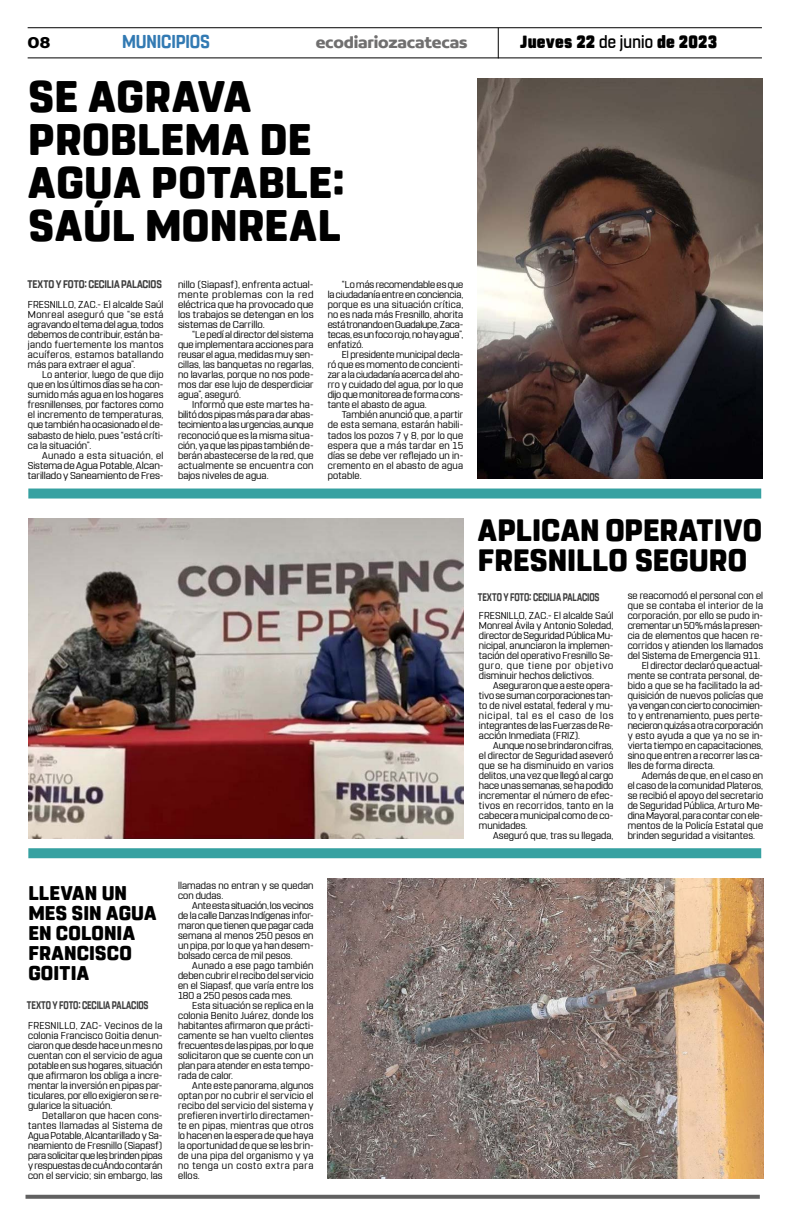
<style>
.page{position:relative;width:791px;height:1225px;background:#fff}
.page>*{position:absolute;margin:0;border:0;box-sizing:border-box;transform-origin:0 0}
.t1{font:800 44px/43px "Rohn Rounded";letter-spacing:.01em;color:#000}
.t2{font:800 30.8px/30px "Rohn Rounded";letter-spacing:.005em;color:#000}
.t3{font:800 19.8px/20px "Rohn Rounded";letter-spacing:.01em;color:#000}
.t4{font:700 18.6px "Rohn Rounded";letter-spacing:-.01em;color:#327ab3;scale:.91 1}
.t5{font:900 17.6px "Rohn Rounded";letter-spacing:.015em;color:#000;scale:.91 1}
.t6{font:700 16.9px "Concord";letter-spacing:-.01em;color:#706f6f}
.t7{font:700 16.9px "Concord";color:#000}
.t8{font:700 11px "Rohn Rounded";letter-spacing:-.01em;color:#3d3d3d;scale:.78 1}
.t9{font:700 11px "Rohn Rounded";letter-spacing:-.01em;color:#3d3d3d;scale:.86 1}
.t10{font:10px/10px "Rohn Rounded";letter-spacing:.005em;color:#000;text-align:justify}
.t11{font:10px/10px "Rohn Rounded";letter-spacing:.005em;color:#000;text-align:justify;scale:1.04 1}
.t12{font:10px "Rohn Rounded";letter-spacing:-.015em;color:#000}
.t13{font:10px "Rohn Rounded";letter-spacing:.03em;color:#000}
.t14{font:10px "Rohn Rounded";letter-spacing:.025em;color:#000}
.s1{font-weight:500}
</style>
<div class="page">
<hr style="left:28px;top:27px;width:734px;height:1px;background:#000">
<hr style="left:28px;top:57px;width:734px;height:1px;background:#000">
<hr style="left:498px;top:28px;width:1px;height:30px;background:#000">
<svg style="left:26px;top:1194px;width:734px;height:4px;background:#7f7f7f"></svg>
<div style="left:28px;top:488px;width:733px;height:10px;background:#36a1a1"></div>
<div style="left:28px;top:848px;width:733px;height:10px;background:#36a1a1"></div>
<img style="left:477px;top:78px;width:286px;height:401px">
<img style="left:28px;top:518px;width:435px;height:320px">
<img style="left:328px;top:878px;width:435px;height:300px">
<h3 class="t7" style="left:28px;top:32px;width:24px">08</h3>
<h3 class="t4" style="left:122px;top:31px;width:98px">MUNICIPIOS</h3>
<h3 class="t6" style="left:316px;top:32px;width:153px">ecodiariozacatecas</h3>
<h3 class="t5" style="left:520px;top:32px;width:218px">Jueves 22 <span class="s1">de junio</span> de 2023</h3>
<h1 class="t1" style="left:28px;top:76px;width:318px">SE AGRAVA<br>PROBLEMA DE<br>AGUA POTABLE:<br>SAÚL MONREAL</h1>
<p class="t9" style="left:28px;top:278px;width:158px">TEXTO Y FOTO: CECILIA PALACIOS</p>
<p class="t11" style="left:178px;top:280px;width:132px">nillo (Siapasf), enfrenta actual&shy;mente problemas con la red eléctrica que ha provocado que los trabajos se detengan en los sistemas de Carrillo.</p>
<p class="t10" style="left:178px;top:330px;width:137px;text-indent:14px">“Le pedí al director del sistema que implementara acciones para reusar el agua, medidas muy sen&shy;cillas, las banquetas no regarlas, no lavarlas, porque no nos pode&shy;mos dar ese lujo de desperdiciar agua”, aseguró.</p>
<p class="t10" style="left:178px;top:400px;width:137px;text-indent:14px">Informó que este martes ha&shy;bilitó dos pipas más para dar abas&shy;tecimiento a las urgencias, aunque reconoció que es la misma situa&shy;ción, ya que las pipas también de&shy;berán abastecerse de la red, que actualmente se encuentra con bajos niveles de agua.</p>
<p class="t10" style="left:28px;top:300px;width:137px">FRESNILLO, ZAC.- El alcalde Saúl Monreal aseguró que “se está agravando el tema del agua, todos debemos de contribuir, están ba&shy;jando fuertemente los mantos acuíferos, estamos batallando más para extraer el agua”.</p>
<p class="t10" style="left:28px;top:370px;width:137px;text-indent:14px">Lo anterior, luego de que dijo que en los últimos días se ha con&shy;sumido más agua en los hogares fresnillenses, por factores como el incremento de temperaturas, que también ha ocasionado el de&shy;sabasto de hielo, pues “está críti&shy;ca la situación”.</p>
<p class="t10" style="left:28px;top:450px;width:137px;text-indent:14px">Aunado a esta situación, el Sistema de Agua Potable, Alcan&shy;tarillado y Saneamiento de Fres-</p>
<p class="t10" style="left:328px;top:280px;width:137px;text-indent:14px">“Lo más recomendable es que la ciudadanía entre en conciencia, porque es una situación crítica, no es nada más Fresnillo, ahorita está tronando en Guadalupe, Zaca&shy;tecas, es un foco rojo, no hay agua”, enfatizó.</p>
<p class="t10" style="left:328px;top:350px;width:137px;text-indent:14px">El presidente municipal decla&shy;ró que es momento de concienti&shy;zar a la ciudadanía acerca del aho&shy;rro y cuidado del agua, por lo que dijo que monitorea de forma cons&shy;tante el abasto de agua.</p>
<p class="t10" style="left:328px;top:410px;width:137px;text-indent:14px">También anunció que, a partir de esta semana, estarán habili&shy;tados los pozos 7 y 8, por lo que espera que a más tardar en 15 días se debe ver reflejado un in&shy;cremento en el abasto de agua potable.</p>
<h2 class="t2" style="left:478px;top:515px;width:286px">APLICAN OPERATIVO<br>FRESNILLO SEGURO</h2>
<p class="t8" style="left:478px;top:591px;width:157px">TEXTO Y FOTO: CECILIA PALACIOS</p>
<p class="t10" style="left:479px;top:610px;width:136px">FRESNILLO, ZAC.- El alcalde Saúl Monreal Ávila y Antonio Soledad, director de Seguridad Pública Mu&shy;nicipal, anunciaron la implemen&shy;tación del operativo Fresnillo Se&shy;guro, que tiene por objetivo disminuir hechos delictivos.</p>
<p class="t10" style="left:479px;top:680px;width:136px;text-indent:14px">Aseguraron que a este opera&shy;tivo se suman corporaciones tan&shy;to de nivel estatal, federal y mu&shy;nicipal, tal es el caso de los integrantes de las Fuerzas de Re&shy;acción Inmediata (FRIZ).</p>
<p class="t10" style="left:479px;top:740px;width:136px;text-indent:14px">Aunque no se brindaron cifras, el director de Seguridad aseveró que se ha disminuido en varios delitos, una vez que llegó al cargo hace unas semanas, se ha podido incrementar el número de efec&shy;tivos en recorridos, tanto en la cabecera municipal como de co&shy;munidades.</p>
<p class="t10" style="left:493px;top:830px;width:122px">Aseguró que, tras su llegada,</p>
<p class="t10" style="left:628px;top:590px;width:137px">se reacomodó el personal con el</p>
<p class="t13" style="left:628px;top:599px;width:137px">que se contaba el interior de la</p>
<p class="t10" style="left:628px;top:610px;width:137px">corporación, por ello se pudo in-</p>
<p class="t12" style="left:628px;top:619px;width:137px">crementar un 50% más la presen-</p>
<p class="t10" style="left:628px;top:630px;width:137px">cia de elementos que hacen re-</p>
<p class="t10" style="left:628px;top:640px;width:137px">corridos y atienden los llamados</p>
<p class="t10" style="left:628px;top:650px;width:134px">del Sistema de Emergencia 911.</p>
<p class="t10" style="left:642px;top:660px;width:123px">El director declaró que actual-</p>
<p class="t10" style="left:628px;top:670px;width:137px">mente se contrata personal, de-</p>
<p class="t10" style="left:628px;top:680px;width:137px">bido a que se ha facilitado la ad-</p>
<p class="t10" style="left:628px;top:690px;width:137px">quisición de nuevos policías que</p>
<p class="t10" style="left:628px;top:700px;width:137px">ya vengan con cierto conocimien-</p>
<p class="t10" style="left:628px;top:710px;width:137px">to y entrenamiento, pues perte-</p>
<p class="t12" style="left:628px;top:719px;width:137px">necieron quizás a otra corporación</p>
<p class="t14" style="left:628px;top:729px;width:137px">y esto ayuda a que ya no se in-</p>
<p class="t10" style="left:628px;top:740px;width:137px">vierta tiempo en capacitaciones,</p>
<p class="t10" style="left:628px;top:750px;width:137px">sino que entren a recorrer las ca-</p>
<p class="t10" style="left:628px;top:760px;width:89px">lles de forma directa.</p>
<p class="t10" style="left:642px;top:770px;width:123px">Además de que, en el caso en</p>
<p class="t10" style="left:628px;top:780px;width:137px">el caso de la comunidad Plateros,</p>
<p class="t10" style="left:628px;top:790px;width:137px">se recibió el apoyo del secretario</p>
<p class="t10" style="left:628px;top:800px;width:137px">de Seguridad Pública, Arturo Me-</p>
<p class="t10" style="left:628px;top:810px;width:137px">dina Mayoral, para contar con ele-</p>
<p class="t10" style="left:628px;top:820px;width:137px">mentos de la Policía Estatal que</p>
<p class="t10" style="left:628px;top:830px;width:129px">brinden seguridad a visitantes.</p>
<h3 class="t3" style="left:28px;top:883px;width:130px">LLEVAN UN<br>MES SIN AGUA<br>EN COLONIA<br>FRANCISCO<br>GOITIA</h3>
<p class="t8" style="left:27px;top:999px;width:157px">TEXTO Y FOTO: CECILIA PALACIOS</p>
<p class="t10" style="left:28px;top:1020px;width:136px">FRESNILLO, ZAC- Vecinos de la colonia Francisco Goitia denun&shy;ciaron que desde hace un mes no cuentan con el servicio de agua potable en sus hogares, situación que afirmaron los obliga a incre&shy;mentar la inversión en pipas par&shy;ticulares, por ello exigieron se re&shy;gularice la situación.</p>
<p class="t10" style="left:28px;top:1110px;width:136px;text-indent:14px">Detallaron que hacen cons&shy;tantes llamadas al Sistema de Agua Potable, Alcantarillado y Sa&shy;neamiento de Fresnillo (Siapasf) para solicitar que les brinden pipas y respuestas de cuÁndo contarán con el servicio; sin embargo, las</p>
<p class="t10" style="left:178px;top:880px;width:137px">llamadas no entran y se quedan con dudas.</p>
<p class="t10" style="left:178px;top:900px;width:137px;text-indent:14px">Ante esta situación, los vecinos de la calle Danzas Indígenas infor&shy;maron que tienen que pagar cada semana al menos 250 pesos en un pipa, por lo que ya han desem&shy;bolsado cerca de mil pesos.</p>
<p class="t10" style="left:178px;top:960px;width:137px;text-indent:14px">Aunado a ese pago también deben cubrir el recibo del servicio en el Siapasf, que varía entre los 180 a 250 pesos cada mes.</p>
<p class="t10" style="left:178px;top:1000px;width:137px;text-indent:14px">Esta situación se replica en la colonia Benito Juárez, donde los habitantes afirmaron que prácti&shy;camente se han vuelto clientes frecuentes de las pipas, por lo que solicitaron que se cuente con un plan para atender en esta tempo&shy;rada de calor.</p>
<p class="t10" style="left:178px;top:1080px;width:137px;text-indent:14px">Ante este panorama, algunos optan por no cubrir el servicio el recibo del servicio del sistema y prefieren invertirlo directamen&shy;te en pipas, mientras que otros lo hacen en la espera de que haya la oportunidad de que se les brin&shy;de una pipa del organismo y ya no tenga un costo extra para ellos.</p>
</div>
